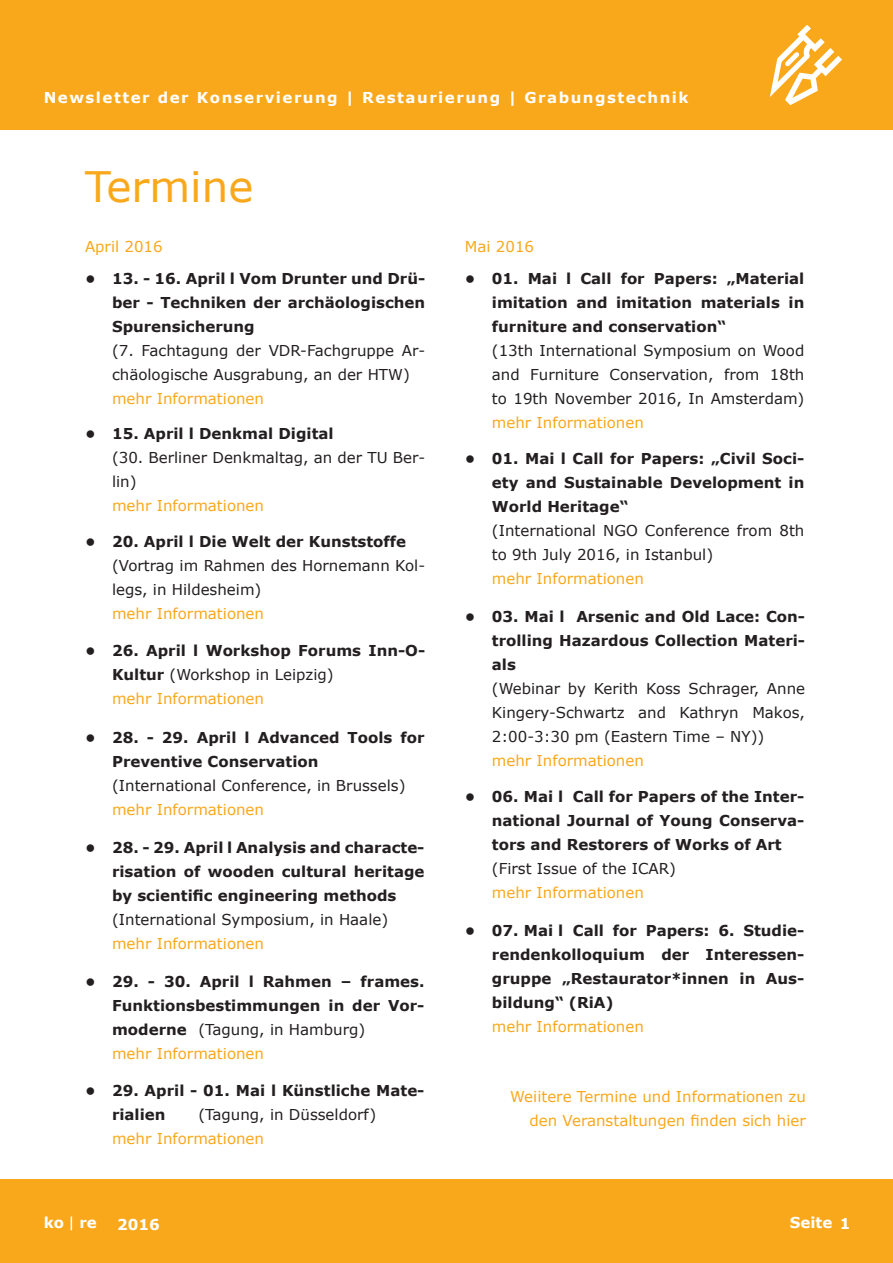
<style>
.page{position:relative;width:893px;height:1263px;background:#fff}
.page>*{position:absolute;margin:0;border:0;box-sizing:border-box;transform-origin:0 0}
.t1{font:42px "Verdana";color:#f9a81b}
.t2{font:700 15px/24px "Verdana";color:#231f20;text-align:justify}
.t3{font:15px/24px "Verdana";color:#231f20}
.t4{font:15px/24px "Verdana";color:#f9a81b;text-align:right}
.t5{font:700 15px "Verdana";letter-spacing:.1em;color:#fff}
.s1{font-weight:400}
.s2{font-weight:400;color:#f9a81b}
</style>
<div class="page">
<div style="left:0;top:0;width:893px;height:129px;background:#f9a81b"></div>
<div style="left:0;top:1179px;width:893px;height:84px;background:#f9a81b"></div>
<svg style="left:770px;top:26px;width:72px;height:79px"></svg>
<svg style="left:71px;top:1216px;width:1px;height:14px"></svg>
<p class="t5" style="left:44px;top:87px;width:646px">Newsletter der Konservierung | Restaurierung | Grabungstechnik</p>
<h1 class="t1" style="left:85px;top:158px;width:170px">Termine</h1>
<p class="t4" style="left:85px;top:234px;width:79px">April 2016</p>
<p class="t2" style="left:112px;top:266px;width:315px;text-indent:-27px">• 13. - 16. April l Vom Drunter und Drü&shy;ber - Techniken der archäologischen Spurensicherung</p>
<p class="t3" style="left:112px;top:338px;width:315px">(7. Fachtagung der VDR-Fachgruppe Ar&shy;chäologische Ausgrabung, an der HTW)</p>
<p class="t4" style="left:112px;top:386px;width:153px">mehr Informationen</p>
<p class="t2" style="left:85px;top:421px;width:250px">• 15. April l Denkmal Digital</p>
<p class="t3" style="left:112px;top:445px;width:315px">(30. Berliner Denkmaltag, an der TU Ber&shy;lin)</p>
<p class="t4" style="left:112px;top:493px;width:153px">mehr Informationen</p>
<p class="t2" style="left:85px;top:529px;width:323px">• 20. April l Die Welt der Kunststoffe</p>
<p class="t3" style="left:112px;top:554px;width:315px">(Vortrag im Rahmen des Hornemann Kol&shy;legs, in Hildesheim)</p>
<p class="t4" style="left:112px;top:602px;width:153px">mehr Informationen</p>
<p class="t2" style="left:112px;top:638px;width:315px;text-align:left;text-indent:-27px">• 26. April l Workshop Forums Inn-O-<br>Kultur <span class="s1">(Workshop in Leipzig)<br></span><span class="s2">mehr Informationen</span></p>
<p class="t2" style="left:112px;top:725px;width:314px;text-indent:-27px">• 28. - 29. April l Advanced Tools for<br>Preventive Conservation</p>
<p class="t3" style="left:112px;top:773px;width:295px">(International Conference, in Brussels)</p>
<p class="t4" style="left:112px;top:797px;width:153px">mehr Informationen</p>
<p class="t2" style="left:112px;top:836px;width:314px;text-indent:-27px">• 28. - 29. April l Analysis and characte&shy;risation of wooden cultural heritage by scientific engineering methods</p>
<p class="t3" style="left:112px;top:908px;width:278px">(International Symposium, in Haale)</p>
<p class="t4" style="left:112px;top:932px;width:153px">mehr Informationen</p>
<p class="t2" style="left:112px;top:970px;width:314px;text-align:left;text-indent:-27px">• 29. - 30. April l Rahmen – frames.<br>Funktionsbestimmungen in der Vor&shy;moderne <span class="s1">(Tagung, in Hamburg)<br></span><span class="s2">mehr Informationen</span></p>
<p class="t2" style="left:112px;top:1078px;width:314px;text-indent:-27px">• 29. April - 01. Mai l Künstliche Mate&shy;rialien</p>
<p class="t3" style="left:198px;top:1102px;width:179px">(Tagung, in Düsseldorf)</p>
<p class="t4" style="left:112px;top:1126px;width:153px">mehr Informationen</p>
<p class="t4" style="left:465px;top:234px;width:71px">Mai 2016</p>
<p class="t2" style="left:492px;top:266px;width:314px;text-indent:-27px">• 01. Mai l Call for Papers: „Material imitation and imitation materials in furniture and conservation“</p>
<p class="t3" style="left:492px;top:338px;width:314px;text-align:justify">(13th International Symposium on Wood and Furniture Conservation, from 18th to 19th November 2016, In Amsterdam)</p>
<p class="t4" style="left:492px;top:410px;width:153px">mehr Informationen</p>
<p class="t2" style="left:492px;top:447px;width:314px;text-indent:-27px">• 01. Mai l Call for Papers: „Civil Soci&shy;ety and Sustainable Development in World Heritage“</p>
<p class="t3" style="left:492px;top:519px;width:314px">(International NGO Conference from 8th to 9th July 2016, in Istanbul)</p>
<p class="t4" style="left:492px;top:567px;width:153px">mehr Informationen</p>
<p class="t2" style="left:492px;top:604px;width:315px;text-indent:-27px">• 03. Mai l Arsenic and Old Lace: Con&shy;trolling Hazardous Collection Materi&shy;als</p>
<p class="t3" style="left:492px;top:676px;width:315px;text-align:justify">(Webinar by Kerith Koss Schrager, Anne Kingery-Schwartz and Kathryn Makos, 2:00-3:30 pm (Eastern Time – NY))</p>
<p class="t4" style="left:492px;top:748px;width:153px">mehr Informationen</p>
<p class="t2" style="left:492px;top:785px;width:314px;text-indent:-27px">• 06. Mai l Call for Papers of the Inter&shy;national Journal of Young Conserva&shy;tors and Restorers of Works of Art</p>
<p class="t3" style="left:492px;top:857px;width:186px">(First Issue of the ICAR)</p>
<p class="t4" style="left:492px;top:881px;width:153px">mehr Informationen</p>
<p class="t2" style="left:492px;top:919px;width:314px;text-indent:-27px">• 07. Mai l Call for Papers: 6. Studie&shy;rendenkolloquium der Interessen&shy;gruppe „Restaurator*innen in Aus&shy;bildung“ (RiA)</p>
<p class="t4" style="left:492px;top:1015px;width:153px">mehr Informationen</p>
<p class="t4" style="left:510px;top:1084px;width:297px">Weiitere Termine und Informationen zu den Veranstaltungen finden sich hier</p>
<p class="t5" style="left:44px;top:1212px;width:55px">ko re</p>
<p class="t5" style="left:117px;top:1214px;width:44px">2016</p>
<p class="t5" style="left:790px;top:1212px;width:62px">Seite 1</p>
</div>
